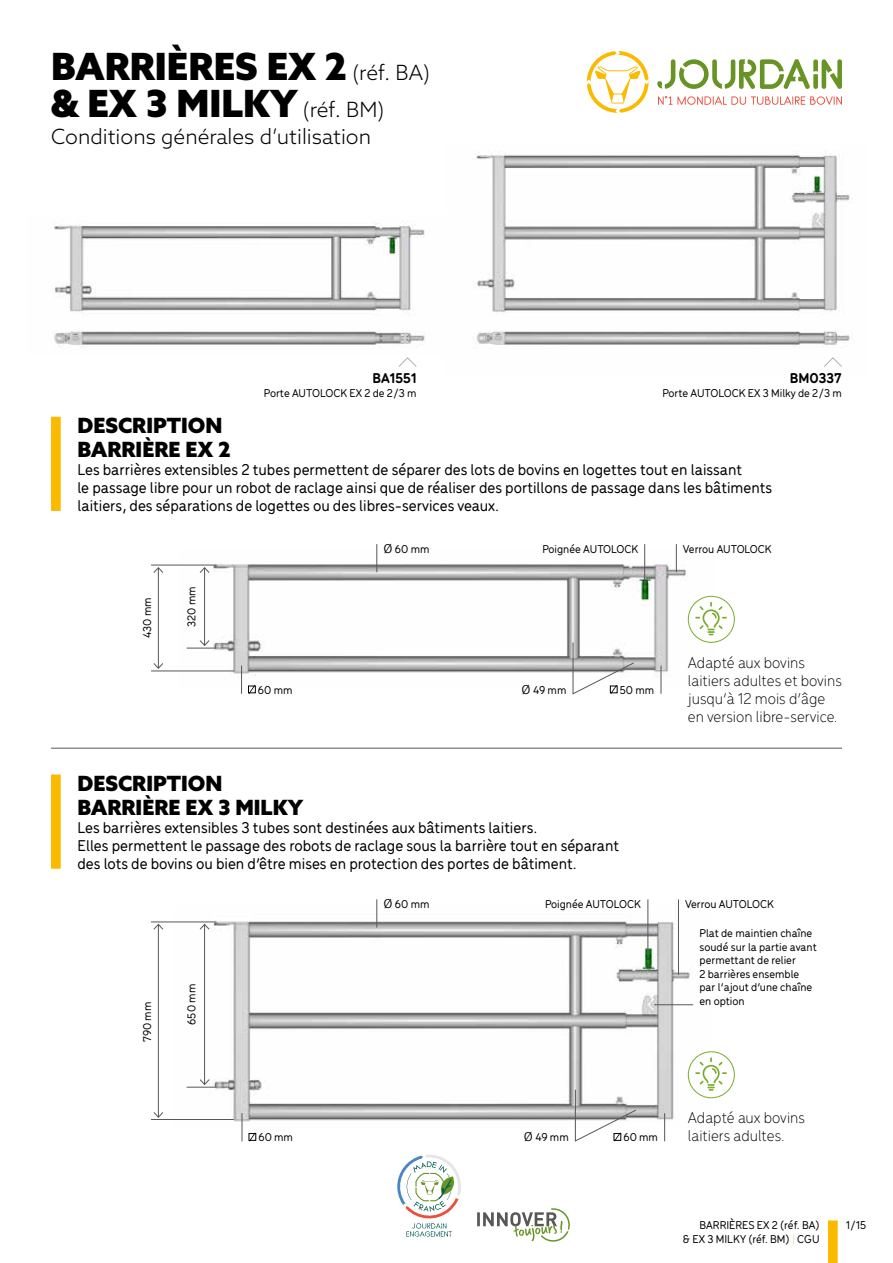
<style>
.page{position:relative;width:893px;height:1263px;background:#fff}
.page>*{position:absolute;margin:0;border:0;box-sizing:border-box;transform-origin:0 0}
.t1{font:900 37.5px/37.5px "Azo Sans";color:#000}
.t2{font:900 21px/24px "Azo Sans";color:#000}
.t3{font:300 21px "Azo Sans";color:#000}
.t4{font:500 16.5px/18px "Menco";color:#000}
.t5{font:300 16.5px/18px "Menco";color:#000}
.t6{font:700 15px "Menco";color:#000}
.t7{font:500 12px/13.5px "Menco";color:#000}
.s1{font-weight:300;font-size:21px}
.s2{font-family:"Darkmode Darkmode On";font-weight:400}
.s3{font-weight:100;color:#79ac2c}
</style>
<div class="page">
<div style="left:828px;top:1220px;width:10px;height:43px;background:#fbba00"></div>
<svg style="left:658px;top:96px;width:184px;height:9px"></svg>
<svg style="left:657px;top:59px;width:185px;height:30px"></svg>
<svg style="left:587px;top:51px;width:62px;height:62px"></svg>
<svg style="left:477px;top:1208px;width:93px;height:34px"></svg>
<svg style="left:397px;top:1155px;width:64px;height:81px"></svg>
<img style="left:54px;top:222px;width:371px;height:126px">
<img style="left:179px;top:549px;width:535px;height:140px">
<img style="left:475px;top:151px;width:378px;height:164px">
<img style="left:174px;top:907px;width:536px;height:220px">
<img style="left:474px;top:331px;width:377px;height:17px">
<svg style="left:398px;top:357px;width:19px;height:10px"></svg>
<svg style="left:824px;top:357px;width:18px;height:10px"></svg>
<hr style="left:51px;top:748px;width:791px;height:1px;background:#575756">
<div style="left:51px;top:417px;width:10px;height:94px;background:#fbba00"></div>
<div style="left:51px;top:774px;width:10px;height:95px;background:#fbba00"></div>
<hr style="left:158px;top:568px;width:1px;height:100px;background:#575756">
<svg style="left:153px;top:663px;width:11px;height:6px"></svg>
<svg style="left:153px;top:567px;width:11px;height:6px"></svg>
<hr style="left:158px;top:924px;width:1px;height:193px;background:#575756">
<svg style="left:153px;top:1112px;width:11px;height:6px"></svg>
<svg style="left:153px;top:924px;width:10px;height:6px"></svg>
<hr style="left:204px;top:568px;width:1px;height:77px;background:#575756">
<svg style="left:199px;top:567px;width:11px;height:6px"></svg>
<hr style="left:204px;top:924px;width:1px;height:160px;background:#575756">
<svg style="left:199px;top:924px;width:11px;height:6px"></svg>
<hr style="left:151px;top:671px;width:83px;height:1px;background:#575756">
<hr style="left:151px;top:1119px;width:83px;height:1px;background:#575756">
<svg style="left:187px;top:640px;width:29px;height:9px"></svg>
<svg style="left:187px;top:1079px;width:29px;height:9px"></svg>
<hr style="left:151px;top:565px;width:65px;height:1px;background:#575756">
<hr style="left:151px;top:922px;width:65px;height:1px;background:#575756">
<svg style="left:377px;top:544px;width:1px;height:28px"></svg>
<svg style="left:241px;top:666px;width:1px;height:28px"></svg>
<svg style="left:661px;top:666px;width:1px;height:28px"></svg>
<svg style="left:242px;top:1113px;width:1px;height:28px"></svg>
<svg style="left:377px;top:899px;width:1px;height:28px"></svg>
<hr style="left:644px;top:544px;width:1px;height:41px;background:#575756">
<hr style="left:648px;top:899px;width:1px;height:54px;background:#575756">
<svg style="left:676px;top:544px;width:1px;height:28px"></svg>
<hr style="left:678px;top:899px;width:1px;height:76px;background:#575756">
<hr style="left:654px;top:1004px;width:39px;height:1px;background:#575756">
<div style="left:688px;top:596px;width:47px;height:47px;border:1px solid #79ac2c;border-radius:50%"></div>
<svg style="left:695px;top:602px;width:32px;height:33px"></svg>
<div style="left:688px;top:1051px;width:47px;height:47px;border:1px solid #79ac2c;border-radius:50%"></div>
<svg style="left:695px;top:1057px;width:32px;height:34px"></svg>
<svg style="left:249px;top:685px;width:6px;height:9px"></svg>
<div style="left:248px;top:686px;width:8px;height:7px;border:1px solid #000"></div>
<svg style="left:573px;top:642px;width:61px;height:52px"></svg>
<div style="left:610px;top:686px;width:7px;height:7px;border:1px solid #000"></div>
<svg style="left:664px;top:1113px;width:1px;height:28px"></svg>
<svg style="left:575px;top:1089px;width:61px;height:53px"></svg>
<div style="left:614px;top:1133px;width:7px;height:8px;border:1px solid #000"></div>
<div style="left:249px;top:1133px;width:7px;height:8px;border:1px solid #000"></div>
<h1 class="t1" style="left:51px;top:47px;width:380px">BARRIÈRES EX 2 <span class="s1">(réf. BA) </span>&amp; EX 3 MILKY <span class="s1">(réf. BM)</span></h1>
<p class="t3" style="left:51px;top:124px;width:322px">Conditions générales d’utilisation</p>
<p class="t6" style="left:372px;top:367px;width:46px">BA1551</p>
<p class="t7" style="left:264px;top:385px;width:154px">Porte AUTOLOCK EX 2 de 2/3 m</p>
<p class="t6" style="left:790px;top:367px;width:54px">BM0337</p>
<p class="t7" style="left:662px;top:385px;width:181px">Porte AUTOLOCK EX 3 Milky de 2/3 m</p>
<p class="t2" style="left:77px;top:413px;width:155px">DESCRIPTION<br>BARRIÈRE EX 2</p>
<p class="t4" style="left:77px;top:459px;width:696px">Les barrières extensibles 2 tubes permettent de séparer des lots de bovins en logettes tout en laissant<br>le passage libre pour un robot de raclage ainsi que de réaliser des portillons de passage dans les bâtiments laitiers, des séparations de logettes ou des libres-services veaux.</p>
<p class="t7" style="left:140px;top:638px;width:42px;rotate:-90deg">430 mm</p>
<p class="t7" style="left:184px;top:627px;width:42px;rotate:-90deg">320 mm</p>
<p class="t7" style="left:383px;top:542px;width:48px"><span class="s2">Ø</span> 60 mm</p>
<p class="t7" style="left:542px;top:542px;width:98px">Poignée AUTOLOCK</p>
<p class="t7" style="left:522px;top:682px;width:46px"><span class="s2">Ø</span> 49 mm</p>
<p class="t7" style="left:258px;top:682px;width:36px">60 mm</p>
<p class="t7" style="left:620px;top:682px;width:36px">50 mm</p>
<p class="t2" style="left:77px;top:771px;width:227px">DESCRIPTION<br>BARRIÈRE EX 3 MILKY</p>
<p class="t4" style="left:77px;top:818px;width:543px">Les barrières extensibles 3 tubes sont destinées aux bâtiments laitiers.<br>Elles permettent le passage des robots de raclage sous la barrière tout en séparant des lots de bovins ou bien d’être mises en protection des portes de bâtiment.</p>
<p class="t7" style="left:140px;top:1042px;width:42px;rotate:-90deg">790 mm</p>
<p class="t7" style="left:184px;top:1025px;width:42px;rotate:-90deg">650 mm</p>
<p class="t7" style="left:383px;top:897px;width:48px"><span class="s2">Ø</span> 60 mm</p>
<p class="t7" style="left:545px;top:897px;width:98px">Poignée AUTOLOCK</p>
<p class="t7" style="left:683px;top:542px;width:90px">Verrou AUTOLOCK</p>
<p class="t5" style="left:688px;top:652px;width:155px">Adapté aux bovins laitiers adultes et bovins jusqu’à 12 mois d’âge en version libre-service.</p>
<p class="t7" style="left:685px;top:897px;width:90px">Verrou AUTOLOCK</p>
<p class="t7" style="left:699px;top:926px;width:119px">Plat de maintien chaîne soudé sur la partie avant permettant de relier<br>2 barrières ensemble par l’ajout d’une chaîne en option</p>
<p class="t7" style="left:524px;top:1130px;width:46px"><span class="s2">Ø</span> 49 mm</p>
<p class="t7" style="left:258px;top:1130px;width:36px">60 mm</p>
<p class="t7" style="left:623px;top:1130px;width:36px">60 mm</p>
<p class="t5" style="left:688px;top:1108px;width:119px">Adapté aux bovins laitiers adultes.</p>
<p class="t7" style="left:699px;top:1218px;width:121px">BARRIÈRES EX 2 (réf. BA)</p>
<p class="t7" style="left:846px;top:1218px;width:21px">1/15</p>
<p class="t7" style="left:683px;top:1231px;width:138px">&amp; EX 3 MILKY (réf. BM) <span class="s3">|</span> CGU</p>
</div>
